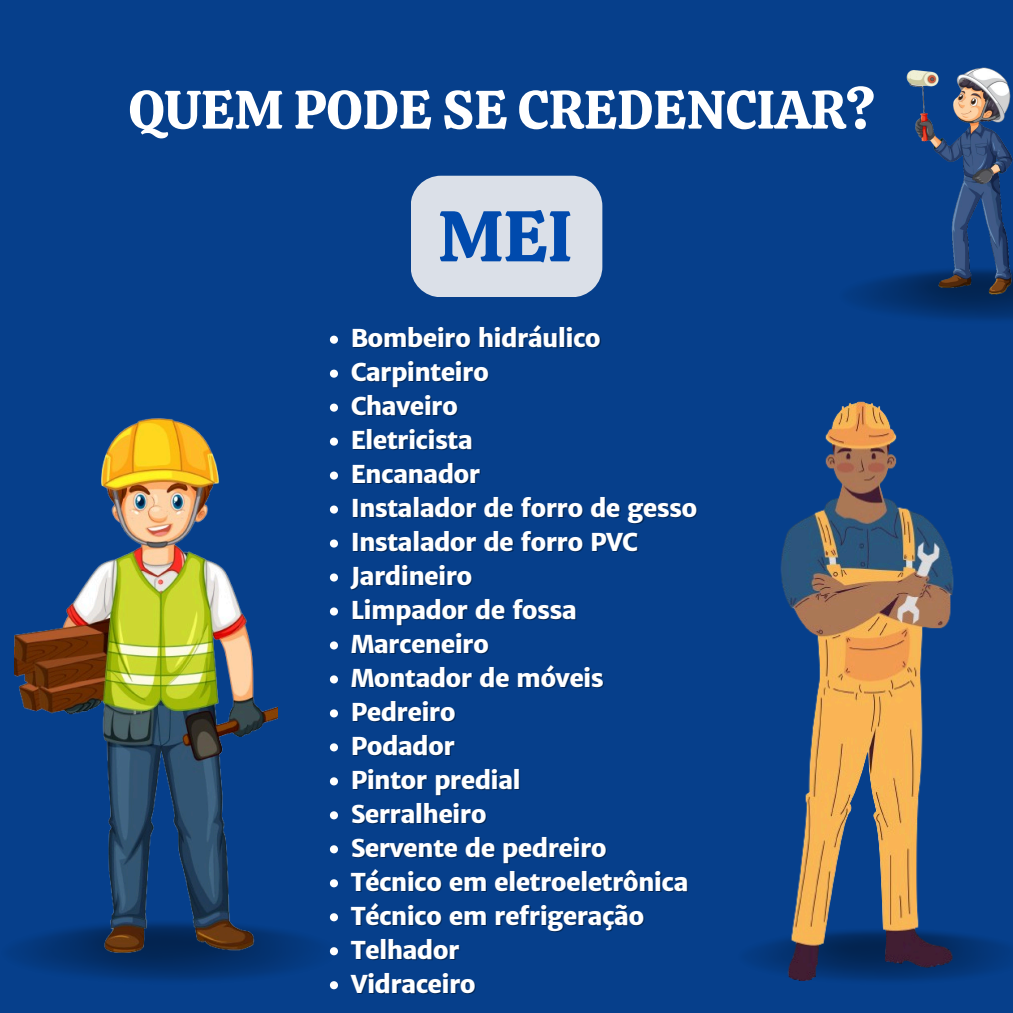
<style>
.page{position:relative;width:1013px;height:1013px;background:#fff}
.page>*{position:absolute;margin:0;border:0;box-sizing:border-box;transform-origin:0 0}
.t1{font:71.75px "Calistoga";color:#004aad}
.t2{font:54px "Calistoga";color:#fff}
.t3{font:800 24.62px "Merriweather Sans";letter-spacing:-.03em;color:#fff}
</style>
<div class="page">
<div style="left:0;top:0;width:1012px;height:1012px;background:#063f8b"></div>
<img style="left:26px;top:921px;width:310px;height:65px">
<img style="left:15px;top:418px;width:262px;height:542px">
<img style="left:753px;top:401px;width:254px;height:580px">
<img style="left:905px;top:67px;width:107px;height:230px">
<div style="left:411px;top:176px;width:191px;height:121px;background:#dbe0e8"></div>
<svg style="left:330px;top:335px;width:8px;height:9px"></svg>
<svg style="left:330px;top:369px;width:8px;height:9px"></svg>
<svg style="left:330px;top:403px;width:8px;height:8px"></svg>
<svg style="left:330px;top:437px;width:8px;height:8px"></svg>
<svg style="left:330px;top:471px;width:8px;height:8px"></svg>
<svg style="left:330px;top:505px;width:8px;height:8px"></svg>
<svg style="left:330px;top:539px;width:8px;height:8px"></svg>
<svg style="left:330px;top:573px;width:8px;height:8px"></svg>
<svg style="left:330px;top:607px;width:8px;height:8px"></svg>
<svg style="left:330px;top:641px;width:8px;height:8px"></svg>
<svg style="left:330px;top:675px;width:8px;height:8px"></svg>
<svg style="left:330px;top:709px;width:8px;height:8px"></svg>
<svg style="left:330px;top:743px;width:8px;height:8px"></svg>
<svg style="left:330px;top:777px;width:8px;height:8px"></svg>
<svg style="left:330px;top:811px;width:8px;height:8px"></svg>
<svg style="left:330px;top:845px;width:8px;height:8px"></svg>
<svg style="left:330px;top:879px;width:8px;height:8px"></svg>
<svg style="left:330px;top:913px;width:8px;height:8px"></svg>
<svg style="left:330px;top:947px;width:8px;height:8px"></svg>
<svg style="left:330px;top:981px;width:8px;height:8px"></svg>
<p class="t2" style="left:129px;top:75px;width:747px">QUEM PODE SE CREDENCIAR?</p>
<p class="t1" style="left:438px;top:189px;width:136px">MEI</p>
<p class="t3" style="left:351px;top:323px;width:252px">Bombeiro hidráulico</p>
<p class="t3" style="left:351px;top:357px;width:140px">Carpinteiro</p>
<p class="t3" style="left:351px;top:391px;width:109px">Chaveiro</p>
<p class="t3" style="left:351px;top:424px;width:124px">Eletricista</p>
<p class="t3" style="left:351px;top:458px;width:131px">Encanador</p>
<p class="t3" style="left:351px;top:492px;width:348px">Instalador de forro de gesso</p>
<p class="t3" style="left:351px;top:526px;width:289px">Instalador de forro PVC</p>
<p class="t3" style="left:351px;top:560px;width:123px">Jardineiro</p>
<p class="t3" style="left:351px;top:594px;width:227px">Limpador de fossa</p>
<p class="t3" style="left:351px;top:628px;width:140px">Marceneiro</p>
<p class="t3" style="left:351px;top:662px;width:254px">Montador de móveis</p>
<p class="t3" style="left:351px;top:696px;width:106px">Pedreiro</p>
<p class="t3" style="left:351px;top:730px;width:106px">Podador</p>
<p class="t3" style="left:351px;top:764px;width:172px">Pintor predial</p>
<p class="t3" style="left:351px;top:798px;width:137px">Serralheiro</p>
<p class="t3" style="left:351px;top:832px;width:257px">Servente de pedreiro</p>
<p class="t3" style="left:351px;top:866px;width:339px">Técnico em eletroeletrônica</p>
<p class="t3" style="left:351px;top:900px;width:295px">Técnico em refrigeração</p>
<p class="t3" style="left:351px;top:934px;width:110px">Telhador</p>
<p class="t3" style="left:351px;top:968px;width:127px">Vidraceiro</p>
</div>
